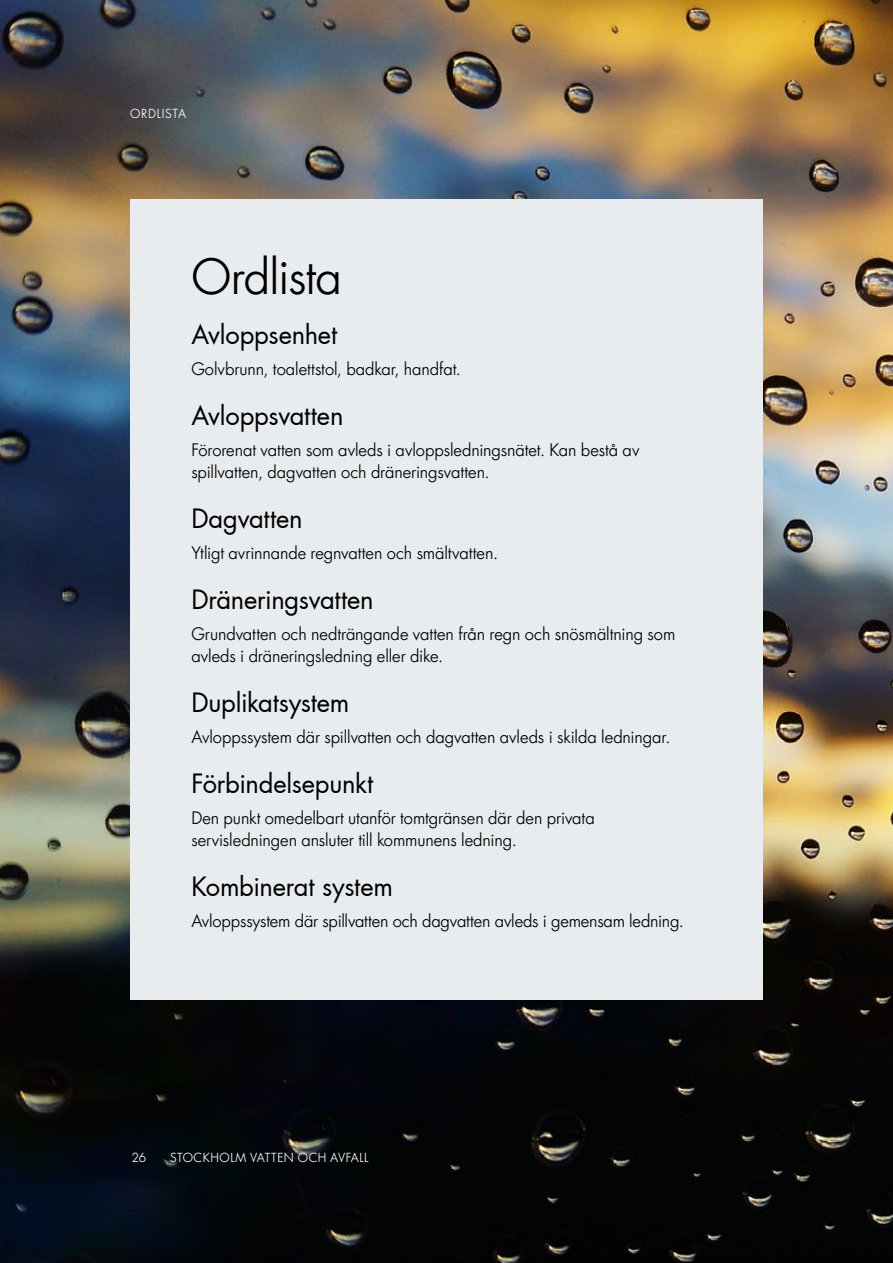
<style>
.page{position:relative;width:893px;height:1263px;background:#fff}
.page>*{position:absolute;margin:0;border:0;box-sizing:border-box;transform-origin:0 0}
.t1{font:46.5px "Futura L Tfor SVOA Sm Lt";letter-spacing:-.02em;color:#000}
.t2{font:25.5px "Futura";letter-spacing:-.01em;color:#000}
.t3{font:16.5px/22.5px "Futura L Tfor SVOA Sm Lt";letter-spacing:-.005em;color:#000}
.t4{font:12px "Futura L Tfor SVOA Sm Lt";letter-spacing:.045em;color:#fff}
</style>
<div class="page">
<img style="left:0;top:0;width:893px;height:1263px">
<div style="left:130px;top:199px;width:633px;height:800px;background:#e9ecee"></div>
<p class="t4" style="left:130px;top:106px;width:58px">ORDLISTA</p>
<h1 class="t1" style="left:191px;top:248px;width:152px">Ordlista</h1>
<h2 class="t2" style="left:191px;top:318px;width:147px">Avloppsenhet</h2>
<p class="t3" style="left:191px;top:358px;width:271px">Golvbrunn, toalettstol, badkar, handfat.</p>
<h2 class="t2" style="left:191px;top:399px;width:154px">Avloppsvatten</h2>
<p class="t3" style="left:191px;top:439px;width:450px">Förorenat vatten som avleds i avloppsledningsnätet. Kan bestå av spillvatten, dagvatten och dräneringsvatten.</p>
<h2 class="t2" style="left:191px;top:502px;width:113px">Dagvatten</h2>
<p class="t3" style="left:191px;top:542px;width:308px">Ytligt avrinnande regnvatten och smältvatten.</p>
<h2 class="t2" style="left:191px;top:583px;width:184px">Dräneringsvatten</h2>
<p class="t3" style="left:191px;top:623px;width:485px">Grundvatten och nedträngande vatten från regn och snösmältning som avleds i dräneringsledning eller dike.</p>
<h2 class="t2" style="left:191px;top:686px;width:160px">Duplikatsystem</h2>
<p class="t3" style="left:191px;top:726px;width:481px">Avloppssystem där spillvatten och dagvatten avleds i skilda ledningar.</p>
<h2 class="t2" style="left:191px;top:767px;width:183px">Förbindelsepunkt</h2>
<p class="t3" style="left:191px;top:807px;width:405px">Den punkt omedelbart utanför tomtgränsen där den privata servisledningen ansluter till kommunens ledning.</p>
<h2 class="t2" style="left:191px;top:870px;width:203px">Kombinerat system</h2>
<p class="t3" style="left:191px;top:910px;width:494px">Avloppssystem där spillvatten och dagvatten avleds i gemensam ledning.</p>
<p class="t4" style="left:132px;top:1150px;width:16px">26</p>
<p class="t4" style="left:170px;top:1150px;width:200px">STOCKHOLM VATTEN OCH AVFALL</p>
</div>
